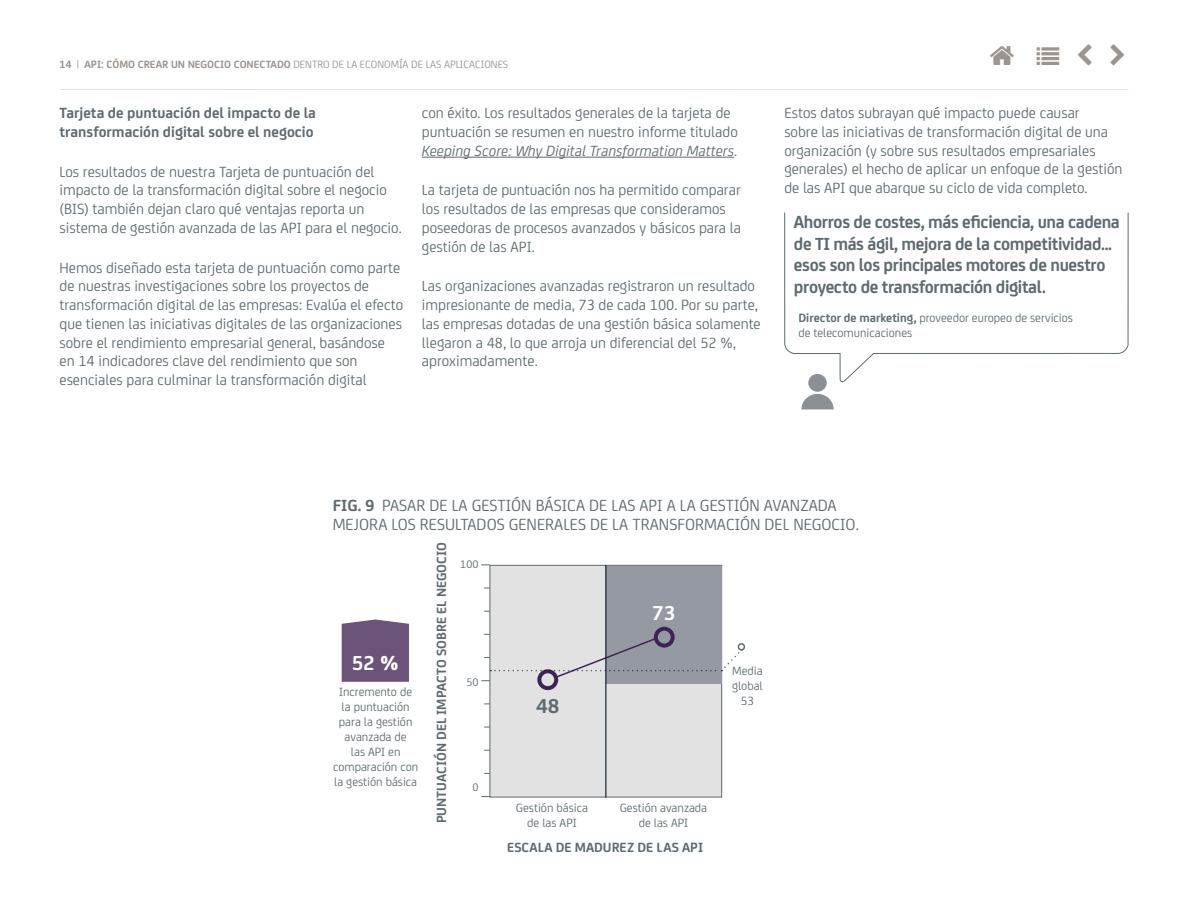
<style>
.page{position:relative;width:1188px;height:918px;background:#fff}
.page>*{position:absolute;margin:0;border:0;box-sizing:border-box;transform-origin:0 0}
.t1{font:700 21.6px "CA Sans";color:#fff}
.t2{font:700 21.6px "CA Sans";color:#5e6a70}
.t3{font:700 18.75px/21.8px "CA Sans";letter-spacing:-.02em;color:#5e6a70}
.t4{font:17.25px/18.8px "CA Sans";color:#5e6a70}
.t5{font:15.75px/18.8px "CA Sans";color:#5e6a70}
.t6{font:700 15.75px/18.8px "CA Sans";color:#5e6a70}
.t7{font:700 14.25px "CA Sans";color:#5e6a70}
.t8{font:12.75px/15px "CA Sans";color:#5e6a70;text-align:center}
.t9{font:11.7px "CA Sans";color:#5e6a70}
.t10{font:11.25px "CA Sans";color:#9b948f}
.s1{font-weight:700}
.s2{font-style:italic}
</style>
<div class="page">
<hr style="left:60px;top:89px;width:1068px;height:1px;background:#e2e2e2">
<hr style="left:422px;top:157px;width:312px;height:1px;background:#5e6a70">
<div style="left:342px;top:620px;width:67px;height:62px;background:#6c5379"></div>
<div style="left:490px;top:565px;width:232px;height:232px;background:#e2e2e2;border:1px solid #5e6a70"></div>
<div style="left:606px;top:566px;width:116px;height:117px;background:#9599a2"></div>
<hr style="left:606px;top:565px;width:1px;height:232px;background:#5e6a70">
<div style="left:537px;top:669px;width:21px;height:21px;border:4px solid #3d2453;border-radius:50%"></div>
<div style="left:654px;top:627px;width:21px;height:21px;border:4px solid #3d2453;border-radius:50%"></div>
<hr style="left:605px;top:565px;width:1px;height:232px;background:#5e6a70">
<svg style="left:481px;top:634px;width:260px;height:47px"></svg>
<div style="left:738px;top:643px;width:7px;height:8px;border:1px solid #5e6a70;border-radius:50%"></div>
<svg style="left:784px;top:212px;width:345px;height:171px"></svg>
<div style="left:808px;top:374px;width:19px;height:18px;background:#8c9094;border-radius:50%"></div>
<svg style="left:801px;top:394px;width:33px;height:15px"></svg>
<p class="t10" style="left:60px;top:56px;width:450px"><span class="s1">14</span> | <span class="s1">API: CÓMO CREAR UN NEGOCIO CONECTADO</span> DENTRO DE LA ECONOMÍA DE LAS APLICACIONES</p>
<p class="t6" style="left:60px;top:102px;width:258px">Tarjeta de puntuación del impacto de la transformación digital sobre el negocio</p>
<p class="t5" style="left:60px;top:161px;width:344px">Los resultados de nuestra Tarjeta de puntuación del impacto de la transformación digital sobre el negocio (BIS) también dejan claro qué ventajas reporta un sistema de gestión avanzada de las API para el negocio.</p>
<p class="t5" style="left:60px;top:257px;width:345px">Hemos diseñado esta tarjeta de puntuación como parte de nuestras investigaciones sobre los proyectos de transformación digital de las empresas: Evalúa el efecto que tienen las iniciativas digitales de las organizaciones sobre el rendimiento empresarial general, basándose en 14 indicadores clave del rendimiento que son esenciales para culminar la transformación digital</p>
<p class="t5" style="left:422px;top:103px;width:317px">con éxito. Los resultados generales de la tarjeta de puntuación se resumen en nuestro informe titulado<br><span class="s2">Keeping Score: Why Digital Transformation Matters</span>.</p>
<p class="t5" style="left:422px;top:180px;width:321px">La tarjeta de puntuación nos ha permitido comparar los resultados de las empresas que consideramos poseedoras de procesos avanzados y básicos para la gestión de las API.</p>
<p class="t5" style="left:422px;top:276px;width:340px">Las organizaciones avanzadas registraron un resultado impresionante de media, 73 de cada 100. Por su parte, las empresas dotadas de una gestión básica solamente llegaron a 48, lo que arroja un diferencial del 52 %, aproximadamente.</p>
<p class="t5" style="left:784px;top:103px;width:340px">Estos datos subrayan qué impacto puede causar<br>sobre las iniciativas de transformación digital de una organización (y sobre sus resultados empresariales generales) el hecho de aplicar un enfoque de la gestión de las API que abarque su ciclo de vida completo.</p>
<p class="t3" style="left:794px;top:209px;width:327px">Ahorros de costes, más eficiencia, una cadena de TI más ágil, mejora de la competitividad... esos son los principales motores de nuestro proyecto de transformación digital.</p>
<p class="t8" style="left:798px;top:309px;width:276px;line-height:15.8px;text-align:left"><span class="s1">Director de marketing,</span> proveedor europeo de servicios de telecomunicaciones</p>
<p class="t4" style="left:333px;top:495px;width:528px"><span class="s1">FIG. 9</span> PASAR DE LA GESTIÓN BÁSICA DE LAS API A LA GESTIÓN AVANZADA<br>MEJORA LOS RESULTADOS GENERALES DE LA TRANSFORMACIÓN DEL NEGOCIO.</p>
<h1 class="t1" style="left:352px;top:647px;width:49px">52 %</h1>
<p class="t8" style="left:333px;top:684px;width:87px">Incremento de la puntuación para la gestión avanzada de<br>las API en comparación con la gestión básica</p>
<p class="t7" style="left:431px;top:823px;width:283px;rotate:-90deg">PUNTUACIÓN DEL IMPACTO SOBRE EL NEGOCIO</p>
<p class="t9" style="left:460px;top:556px;width:20px">100</p>
<p class="t9" style="left:466px;top:674px;width:14px">50</p>
<p class="t9" style="left:472px;top:779px;width:8px">0</p>
<h1 class="t2" style="left:536px;top:690px;width:25px">48</h1>
<h1 class="t1" style="left:652px;top:597px;width:25px">73</h1>
<p class="t8" style="left:732px;top:663px;width:32px">Media global<br>53</p>
<p class="t8" style="left:516px;top:800px;width:74px">Gestión básica de las API</p>
<p class="t8" style="left:620px;top:800px;width:89px">Gestión avanzada de las API</p>
<p class="t7" style="left:507px;top:836px;width:198px">ESCALA DE MADUREZ DE LAS API</p>
</div>
